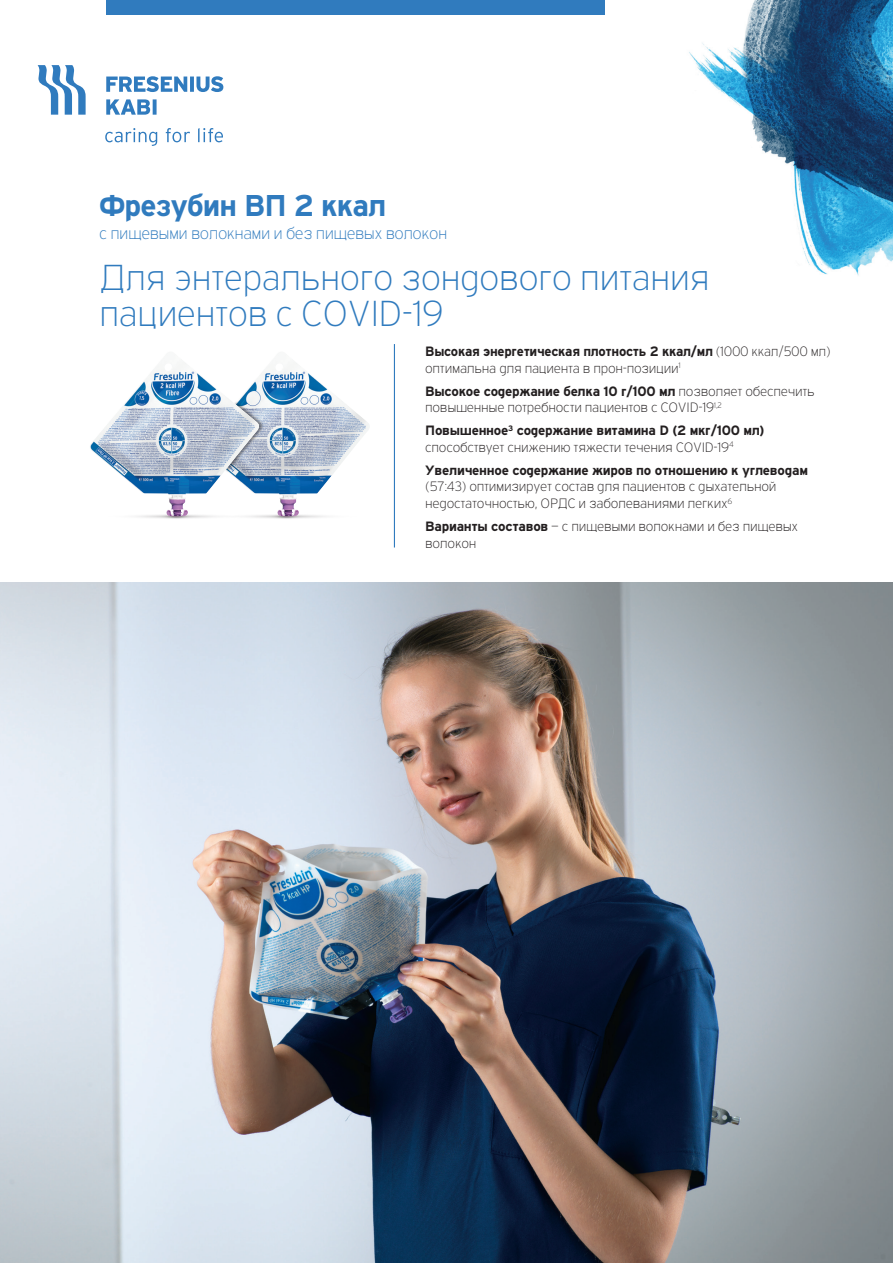
<style>
.page{position:relative;width:893px;height:1263px;background:#fff}
.page>*{position:absolute;margin:0;border:0;box-sizing:border-box;transform-origin:0 0}
.t1{font:200 36px/36px "GL Interstate";letter-spacing:-.02em;color:#307bbe}
.t2{font:700 30px "GL Interstate";letter-spacing:-.03em;color:#307bbe}
.t3{font:200 16.5px "GL Interstate";letter-spacing:-.03em;color:#307bbe}
.t4{font:200 13.5px/16.5px "GL Interstate";letter-spacing:-.02em;color:#231f20}
.t5{font:700 13.5px "GL Interstate";letter-spacing:-.02em;color:#231f20}
.s1{font-weight:700}
</style>
<div class="page">
<img style="left:0;top:583px;width:893px;height:680px">
<img style="left:689px;top:0;width:204px;height:276px">
<hr style="left:394px;top:344px;width:1px;height:203px;background:#307bbe">
<img style="left:254px;top:516px;width:72px;height:3px">
<img style="left:259px;top:363px;width:110px;height:153px">
<div style="left:210px;top:401px;width:54px;height:72px;background:#231f20;opacity:.5"></div>
<svg style="left:259px;top:403px;width:1px;height:68px"></svg>
<img style="left:137px;top:516px;width:117px;height:3px">
<img style="left:90px;top:363px;width:169px;height:153px">
<svg style="left:38px;top:65px;width:48px;height:50px"></svg>
<svg style="left:106px;top:99px;width:51px;height:16px"></svg>
<svg style="left:106px;top:76px;width:117px;height:16px"></svg>
<svg style="left:105px;top:128px;width:118px;height:18px"></svg>
<div style="left:106px;top:0;width:499px;height:15px;background:#307bbe"></div>
<h2 class="t2" style="left:99px;top:189px;width:288px">Фрезубин ВП 2 ккал</h2>
<p class="t3" style="left:99px;top:224px;width:350px">c пищевыми волокнами и без пищевых волокон</p>
<h1 class="t1" style="left:99px;top:259px;width:612px">Для энтерального зондового питания пациентов с COVID-19</h1>
<p class="t4" style="left:425px;top:343px;width:407px"><span class="s1">Высокая энергетическая плотность 2 ккал/мл</span> (1000 ккал/500 мл) оптимальна для пациента в прон-позиции<sup>1</sup></p>
<p class="t4" style="left:425px;top:383px;width:391px"><span class="s1">Высокое содержание белка 10 г/100 мл</span> позволяет обеспечить повышенные потребности пациентов с COVID-19<sup>1,2</sup></p>
<p class="t4" style="left:425px;top:422px;width:341px"><span class="s1">Повышенное</span><sup>3</sup> <span class="s1">содержание витамина D (2 мкг/100 мл) </span>способствует снижению тяжести течения COVID-19<sup>4</sup></p>
<p class="t5" style="left:425px;top:463px;width:384px">Увеличенное содержание жиров по отношению к углеводам</p>
<p class="t4" style="left:425px;top:478px;width:353px">(57:43) оптимизирует состав для пациентов с дыхательной недостаточностью, ОРДС и заболеваниями легких<sup>6</sup></p>
<p class="t4" style="left:425px;top:518px;width:374px"><span class="s1">Варианты составов</span> — с пищевыми волокнами и без пищевых волокон</p>
</div>
